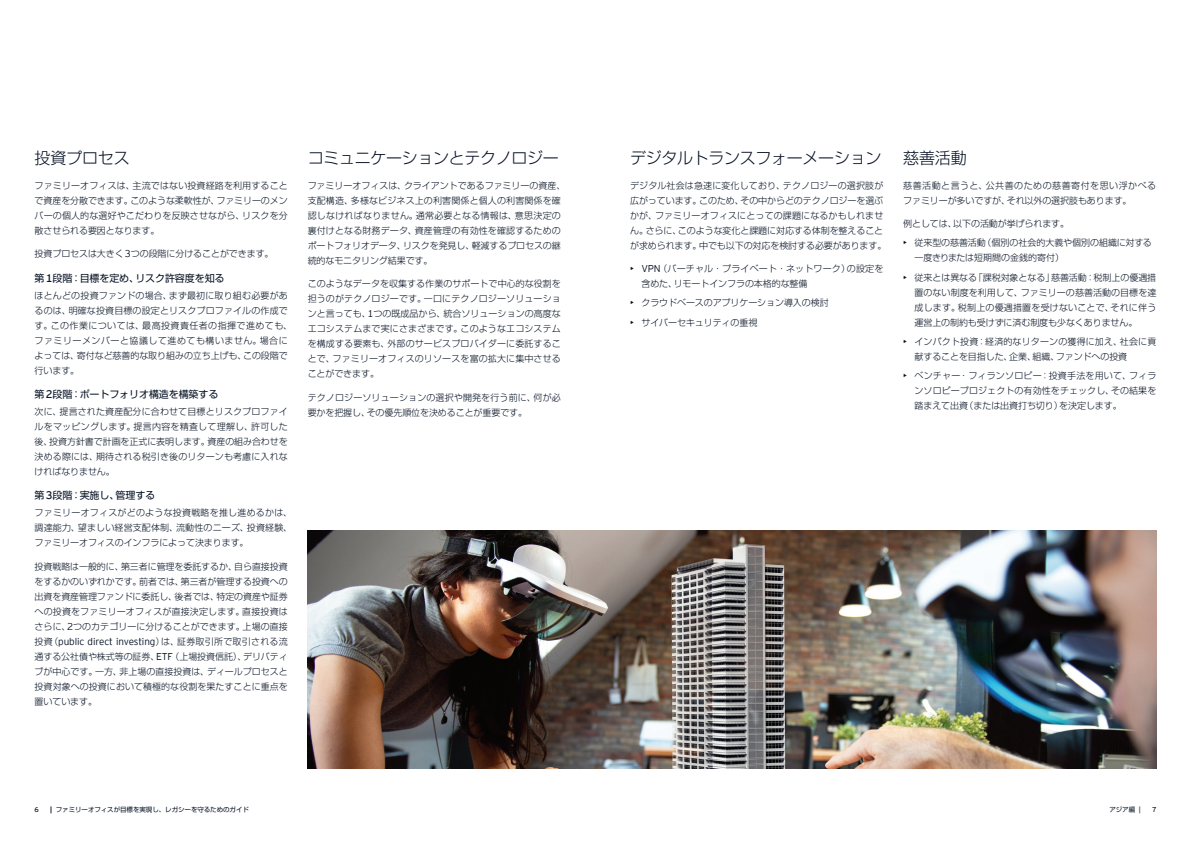
<style>
.page{position:relative;width:1191px;height:842px;background:#fff}
.page>*{position:absolute;margin:0;border:0;box-sizing:border-box;transform-origin:0 0}
.t1{font:300 16px "Shin Go Pro";letter-spacing:-.02em;color:#071224}
.t2{font:10px "Shin Go Pro";letter-spacing:-.01em;color:#071224}
.t3{font:300 9.9px "EY Interstate";letter-spacing:-.01em;color:#071224}
.t4{font:300 9px/15px "Shin Go Pro";letter-spacing:.005em;color:#071224;text-align:justify}
.t5{font:300 9px/15px "Shin Go Pro";letter-spacing:.055em;color:#071224}
.t6{font:7px "EY Interstate";color:#071224}
.t7{font:6.5px "Shin Go Pro";letter-spacing:-.01em;color:#071224}
.s1{font-family:"EY Interstate";font-size:9.9px}
.s2{font-family:"EY Interstate";font-size:11px}
.s3{font-family:"Shin Go Pro";font-size:9px}
.s4{font-family:"EY Interstate";font-weight:700;font-size:7px}
.s5{font-family:"EY Interstate";font-weight:700;font-size:7px;color:#545f6b}
</style>
<div class="page">
<img style="left:308px;top:530px;width:848px;height:238px">
<h1 class="t1" style="left:35px;top:145px;width:97px">投資プロセス</h1>
<p class="t4" style="left:35px;top:177px;width:255px">ファミリーオフィスは、主流ではない投資経路を利用することで資産を分散できます。このような柔軟性が、ファミリーのメンバーの個人的な選好やこだわりを反映させながら、リスクを分散させられる要因となります。</p>
<p class="t4" style="left:35px;top:245px;width:240px">投資プロセスは大きく<span class="s1">3</span>つの段階に分けることができます。</p>
<p class="t2" style="left:35px;top:270px;width:191px">第<span class="s2">1</span>段階：目標を定め、リスク許容度を知る</p>
<p class="t4" style="left:35px;top:286px;width:259px;text-align:left">ほとんどの投資ファンドの場合、まず最初に取り組む必要があるのは、明確な投資目標の設定とリスクプロファイルの作成です。この作業については、最高投資責任者の指揮で進めても、ファミリーメンバーと協議して進めても構いません。場合によっては、寄付など慈善的な取り組みの立ち上げも、この段階で行います。</p>
<p class="t2" style="left:35px;top:386px;width:185px">第<span class="s2">2</span>段階：ポートフォリオ構造を構築する</p>
<p class="t4" style="left:35px;top:403px;width:255px">次に、提言された資産配分に合わせて目標とリスクプロファイルをマッピングします。提言内容を精査して理解し、許可した後、投資方針書で計画を正式に表明します。資産の組み合わせを決める際には、期待される税引き後のリターンも考慮に入れなければなりません。</p>
<p class="t2" style="left:35px;top:487px;width:122px">第<span class="s2">3</span>段階：実施し、管理する</p>
<p class="t4" style="left:35px;top:504px;width:259px">ファミリーオフィスがどのような投資戦略を推し進めるかは、調達能力、望ましい経営支配体制、流動性のニーズ、投資経験、ファミリーオフィスのインフラによって決まります。</p>
<p class="t4" style="left:35px;top:558px;width:255px">投資戦略は一般的に、第三者に管理を委託するか、自ら直接投資をするかのいずれかです。前者では、第三者が管理する投資への出資を資産管理ファンドに委託し、後者では、特定の資産や証券への投資をファミリーオフィスが直接決定します。直接投資はさらに、<span class="s1">2</span>つのカテゴリーに分けることができます。上場の直接</p>
<p class="t3" style="left:35px;top:634px;width:255px"><span class="s3">投資（</span>public direct investing<span class="s3">）は、証券取引所で取引される流</span></p>
<p class="t4" style="left:35px;top:648px;width:255px">通する公社債や株式等の証券、<span class="s1">ETF</span>（上場投資信託）、デリバティブが中心です。一方、非上場の直接投資は、ディールプロセスと投資対象への投資において積極的な役割を果たすことに重点を置いています。</p>
<h1 class="t1" style="left:308px;top:145px;width:253px">コミュニケーションとテクノロジー</h1>
<p class="t4" style="left:308px;top:177px;width:259px;text-align:left">ファミリーオフィスは、クライアントであるファミリーの資産、支配構造、多様なビジネス上の利害関係と個人の利害関係を確認しなければなりません。通常必要となる情報は、意思決定の裏付けとなる財務データ、資産管理の有効性を確認するためのポートフォリオデータ、リスクを発見し、軽減するプロセスの継続的なモニタリング結果です。</p>
<p class="t4" style="left:308px;top:275px;width:255px">このようなデータを収集する作業のサポートで中心的な役割を担うのがテクノロジーです。一口にテクノロジーソリューションと言っても、<span class="s1">1</span>つの既成品から、統合ソリューションの高度なエコシステムまで実にさまざまです。このようなエコシステムを構成する要素も、外部のサービスプロバイダーに委託することで、ファミリーオフィスのリソースを富の拡大に集中させることができます。</p>
<p class="t4" style="left:308px;top:389px;width:255px">テクノロジーソリューションの選択や開発を行う前に、何が必要かを把握し、その優先順位を決めることが重要です。</p>
<h1 class="t1" style="left:630px;top:145px;width:253px">デジタルトランスフォーメーション</h1>
<p class="t4" style="left:630px;top:177px;width:258px;text-align:left">デジタル社会は急速に変化しており、テクノロジーの選択肢が広がっています。このため、その中からどのテクノロジーを選ぶかが、ファミリーオフィスにとっての課題になるかもしれません。さらに、このような変化と課題に対応する体制を整えることが求められます。中でも以下の対応を検討する必要があります。</p>
<p class="t4" style="left:641px;top:260px;width:243px;text-indent:-11px"><span class="s1">• VPN</span>（バーチャル・プライベート・ネットワーク）の設定を含めた、リモートインフラの本格的な整備</p>
<p class="t4" style="left:630px;top:294px;width:200px"><span class="s1">•</span> クラウドベースのアプリケーション導入の検討</p>
<p class="t4" style="left:630px;top:314px;width:129px"><span class="s1">•</span> サイバーセキュリティの重視</p>
<h1 class="t1" style="left:903px;top:145px;width:65px">慈善活動</h1>
<p class="t5" style="left:903px;top:177px;width:255px">慈善活動と言うと、公共善のための慈善寄付を思い浮かべるファミリーが多いですが、それ以外の選択肢もあります。</p>
<p class="t4" style="left:903px;top:215px;width:168px">例としては、以下の活動が挙げられます。</p>
<p class="t4" style="left:914px;top:234px;width:239px;text-indent:-11px"><span class="s1">•</span> 従来型の慈善活動（個別の社会的大義や個別の組織に対する一度きりまたは短期間の金銭的寄付）</p>
<p class="t4" style="left:914px;top:269px;width:243px;text-indent:-11px"><span class="s1">•</span> 従来とは異なる「課税対象となる」慈善活動：税制上の優遇措置のない制度を利用して、ファミリーの慈善活動の目標を達成します。税制上の優遇措置を受けないことで、それに伴う運営上の制約も受けずに済む制度も少なくありません。</p>
<p class="t4" style="left:914px;top:333px;width:243px;text-indent:-11px"><span class="s1">•</span> インパクト投資：経済的なリターンの獲得に加え、社会に貢献することを目指した、企業、組織、ファンドへの投資</p>
<p class="t4" style="left:914px;top:367px;width:243px;text-indent:-11px"><span class="s1">•</span> ベンチャー・フィランソロピー：投資手法を用いて、フィランソロピープロジェクトの有効性をチェックし、その結果を踏まえて出資（または出資打ち切り）を決定します。</p>
<p class="t6" style="left:35px;top:804px;width:6px">6</p>
<p class="t7" style="left:50px;top:804px;width:200px"><span class="s4">|</span> ファミリーオフィスが目標を実現し、レガシーを守るためのガイド</p>
<p class="t7" style="left:1109px;top:804px;width:33px">アジア編 <span class="s5">|</span></p>
<p class="t6" style="left:1152px;top:804px;width:6px">7</p>
</div>
